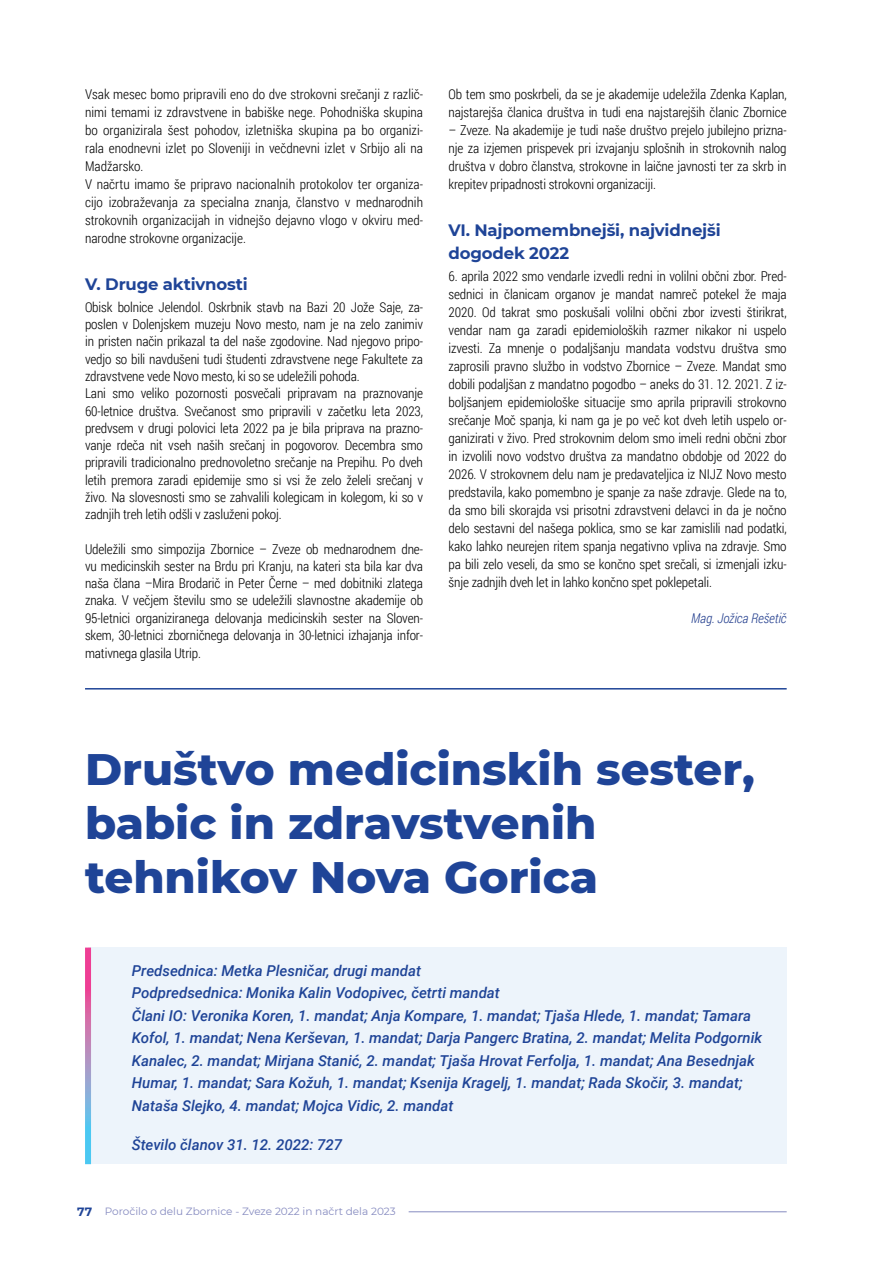
<style>
.page{position:relative;width:893px;height:1263px;background:#fff}
.page>*{position:absolute;margin:0;border:0;box-sizing:border-box;transform-origin:0 0}
.t1{font:800 45px/54px "Montserrat";color:#1f4497}
.t2{font:700 16.5px/22.5px "Montserrat";letter-spacing:-.01em;color:#1f4497}
.t3{font:italic 500 15px/22.5px "Roboto";color:#1f4497}
.t4{font:300 13.5px/18px "Roboto Condensed";letter-spacing:-.01em;color:#000}
.t5{font:italic 300 13.5px "Roboto Condensed";letter-spacing:-.01em;color:#25408f}
.t6{font:10.5px "Montserrat";color:#868bc0}
.s1{font-weight:700;font-size:12px;color:#1f4497}
</style>
<div class="page">
<hr style="left:409px;top:1211px;width:378px;height:1px;background:#868bc0">
<div style="left:88px;top:947px;width:699px;height:217px;background:#edf4fb"></div>
<svg style="left:85px;top:947px;width:6px;height:217px"></svg>
<hr style="left:85px;top:688px;width:702px;height:1px;background:#1f4497">
<p class="t4" style="left:85px;top:85px;width:340px">Vsak mesec bomo pripravili eno do dve strokovni srečanji z različ&shy;nimi temami iz zdravstvene in babiške nege. Pohodniška skupina bo organizirala šest pohodov, izletniška skupina pa bo organizi&shy;rala enodnevni izlet po Sloveniji in večdnevni izlet v Srbijo ali na Madžarsko.<br>V načrtu imamo še pripravo nacionalnih protokolov ter organiza&shy;cijo izobraževanja za specialna znanja, članstvo v mednarodnih strokovnih organizacijah in vidnejšo dejavno vlogo v okviru med&shy;narodne strokovne organizacije.</p>
<p class="t2" style="left:85px;top:273px;width:164px">V. Druge aktivnosti</p>
<p class="t4" style="left:85px;top:298px;width:340px;line-height:17.2px">Obisk bolnice Jelendol. Oskrbnik stavb na Bazi 20 Jože Saje, za&shy;poslen v Dolenjskem muzeju Novo mesto, nam je na zelo zanimiv in pristen način prikazal ta del naše zgodovine. Nad njegovo pripo&shy;vedjo so bili navdušeni tudi študenti zdravstvene nege Fakultete za zdravstvene vede Novo mesto, ki so se udeležili pohoda.<br>Lani smo veliko pozornosti posvečali pripravam na praznovanje 60-letnice društva. Svečanost smo pripravili v začetku leta 2023, predvsem v drugi polovici leta 2022 pa je bila priprava na prazno&shy;vanje rdeča nit vseh naših srečanj in pogovorov. Decembra smo pripravili tradicionalno prednovoletno srečanje na Prepihu. Po dveh letih premora zaradi epidemije smo si vsi že zelo želeli srečanj v živo. Na slovesnosti smo se zahvalili kolegicam in kolegom, ki so v zadnjih treh letih odšli v zasluženi pokoj.</p>
<p class="t4" style="left:85px;top:540px;width:340px;line-height:17.4px;text-align:justify">Udeležili smo simpozija Zbornice – Zveze ob mednarodnem dne&shy;vu medicinskih sester na Brdu pri Kranju, na kateri sta bila kar dva naša člana –Mira Brodarič in Peter Černe – med dobitniki zlatega znaka. V večjem številu smo se udeležili slavnostne akademije ob 95-letnici organiziranega delovanja medicinskih sester na Sloven&shy;skem, 30-letnici zborničnega delovanja in 30-letnici izhajanja infor&shy;mativnega glasila Utrip.</p>
<p class="t4" style="left:449px;top:85px;width:339px">Ob tem smo poskrbeli, da se je akademije udeležila Zdenka Kaplan, najstarejša članica društva in tudi ena najstarejših članic Zbornice</p>
<p class="t4" style="left:449px;top:121px;width:339px;text-align:justify">– Zveze. Na akademije je tudi naše društvo prejelo jubilejno prizna&shy;nje za izjemen prispevek pri izvajanju splošnih in strokovnih nalog društva v dobro članstva, strokovne in laične javnosti ter za skrb in krepitev pripadnosti strokovni organizaciji.</p>
<p class="t2" style="left:449px;top:219px;width:274px">VI. Najpomembnejši, najvidnejši dogodek 2022</p>
<p class="t4" style="left:449px;top:267px;width:340px;text-align:justify">6. aprila 2022 smo vendarle izvedli redni in volilni občni zbor. Pred&shy;sednici in članicam organov je mandat namreč potekel že maja 2020. Od takrat smo poskušali volilni občni zbor izvesti štirikrat, vendar nam ga zaradi epidemioloških razmer nikakor ni uspelo izvesti. Za mnenje o podaljšanju mandata vodstvu društva smo zaprosili pravno službo in vodstvo Zbornice – Zveze. Mandat smo dobili podaljšan z mandatno pogodbo – aneks do 31. 12. 2021. Z iz&shy;boljšanjem epidemiološke situacije smo aprila pripravili strokovno srečanje Moč spanja, ki nam ga je po več kot dveh letih uspelo or&shy;ganizirati v živo. Pred strokovnim delom smo imeli redni občni zbor in izvolili novo vodstvo društva za mandatno obdobje od 2022 do 2026. V strokovnem delu nam je predavateljica iz NIJZ Novo mesto predstavila, kako pomembno je spanje za naše zdravje. Glede na to, da smo bili skorajda vsi prisotni zdravstveni delavci in da je nočno delo sestavni del našega poklica, smo se kar zamislili nad podatki, kako lahko neurejen ritem spanja negativno vpliva na zdravje. Smo pa bili zelo veseli, da smo se končno spet srečali, si izmenjali izku&shy;šnje zadnjih dveh let in lahko končno spet poklepetali.</p>
<p class="t5" style="left:691px;top:609px;width:97px">Mag. Jožica Rešetič</p>
<h1 class="t1" style="left:85px;top:739px;width:671px">Društvo medicinskih sester, babic in zdravstvenih tehnikov Nova Gorica</h1>
<p class="t3" style="left:132px;top:959px;width:632px">Predsednica: Metka Plesničar, drugi mandat<br>Podpredsednica: Monika Kalin Vodopivec, četrti mandat<br>Člani IO: Veronika Koren, 1. mandat; Anja Kompare, 1. mandat; Tjaša Hlede, 1. mandat; Tamara Kofol, 1. mandat; Nena Kerševan, 1. mandat; Darja Pangerc Bratina, 2. mandat; Melita Podgornik Kanalec, 2. mandat; Mirjana Stanić, 2. mandat; Tjaša Hrovat Ferfolja, 1. mandat; Ana Besednjak Humar, 1. mandat; Sara Kožuh, 1. mandat; Ksenija Kragelj, 1. mandat; Rada Skočir, 3. mandat; Nataša Slejko, 4. mandat; Mojca Vidic, 2. mandat</p>
<p class="t3" style="left:132px;top:1133px;width:212px">Število članov 31. 12. 2022: 727</p>
<p class="t6" style="left:77px;top:1204px;width:320px"><span class="s1">77</span> Poročilo o delu Zbornice - Zveze 2022 in načrt dela 2023</p>
</div>
